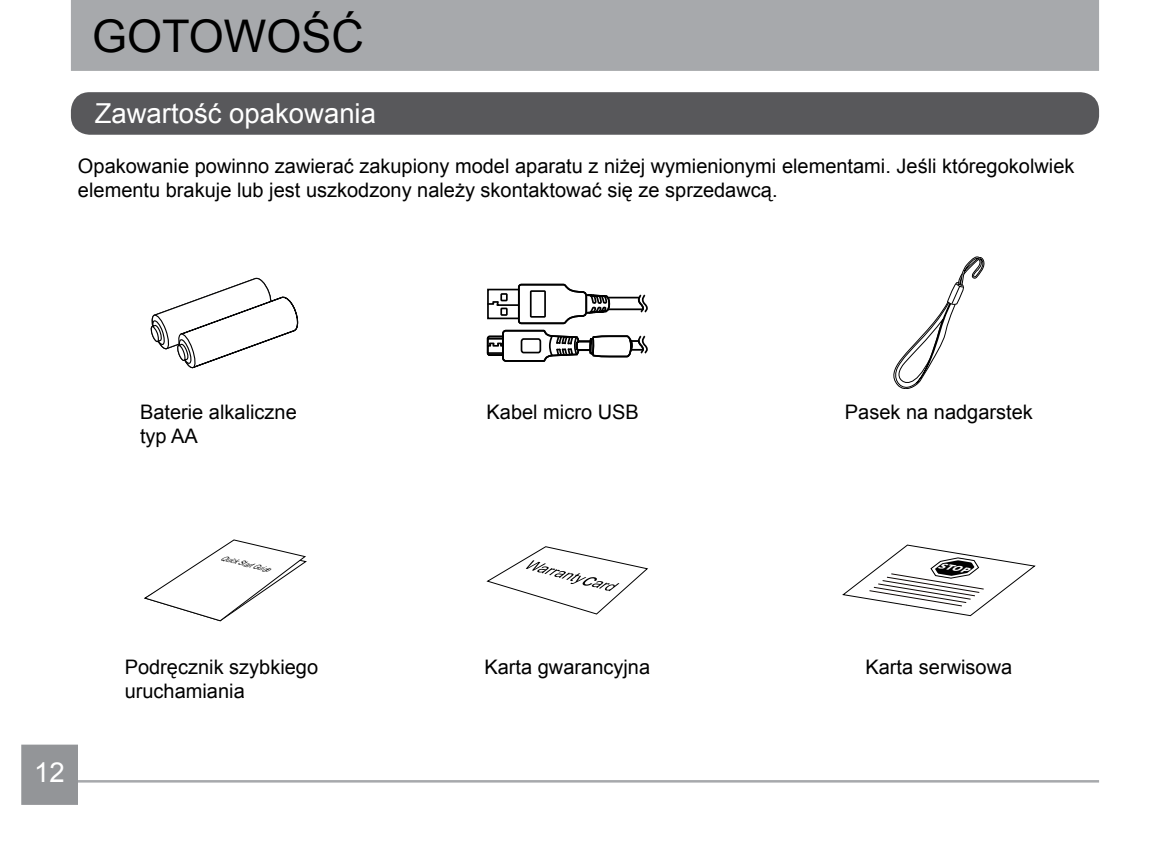
<style>
.page{position:relative;width:1170px;height:851px;background:#fff}
.page>*{position:absolute;margin:0;border:0;box-sizing:border-box;transform-origin:0 0}
.t1{font:45px "Arial";color:#000}
.t2{font:27.5px "Arial";color:#fff}
.t3{font:20px/24px "Arial";color:#000}
.t4{font:italic 700 8.25px "Whitney";color:#fff;scale:1.46 1}
.t5{font:italic 7.25px "Arial";color:#000;scale:.86 1}
</style>
<div class="page">
<div style="left:71px;top:0;width:1027px;height:71px;background:#a7a9ac"></div>
<div style="left:72px;top:93px;width:1025px;height:40px;background:#58585b;border-radius:17px"></div>
<div style="left:71px;top:92px;width:1027px;height:43px;border:2px solid #58585b;border-radius:17px"></div>
<hr style="left:78px;top:780px;width:1020px;height:2px;background:#a7a9ac">
<div style="left:21px;top:744px;width:57px;height:60px;background:#939598;border:2px solid #939598"></div>
<svg style="left:486px;top:546px;width:162px;height:68px"></svg>
<svg style="left:144px;top:539px;width:163px;height:82px"></svg>
<svg style="left:842px;top:544px;width:193px;height:72px"></svg>
<svg style="left:893px;top:256px;width:91px;height:133px"></svg>
<svg style="left:151px;top:278px;width:147px;height:90px"></svg>
<svg style="left:487px;top:284px;width:160px;height:78px"></svg>
<h1 class="t1" style="left:92px;top:7px;width:273px">GOTOWOŚĆ</h1>
<h2 class="t2" style="left:95px;top:95px;width:283px">Zawartość opakowania</h2>
<p class="t3" style="left:78px;top:154px;width:997px">Opakowanie powinno zawierać zakupiony model aparatu z niżej wymienionymi elementami. Jeśli któregokolwiek elementu brakuje lub jest uszkodzony należy skontaktować się ze sprzedawcą.</p>
<h2 class="t2" style="left:34px;top:754px;width:32px">12</h2>
<p class="t3" style="left:486px;top:400px;width:154px">Kabel micro USB</p>
<p class="t3" style="left:140px;top:400px;width:158px">Baterie alkaliczne</p>
<p class="t3" style="left:844px;top:400px;width:189px">Pasek na nadgarstek</p>
<p class="t3" style="left:140px;top:424px;width:59px">typ AA</p>
<p class="t5" style="left:222px;top:553px;width:59px;rotate:14deg">Quick Start Guide</p>
<p class="t3" style="left:125px;top:654px;width:195px">Podręcznik szybkiego uruchamiania</p>
<p class="t3" style="left:484px;top:654px;width:167px">Karta gwarancyjna</p>
<p class="t4" style="left:938px;top:560px;width:22px;rotate:9deg">STOP</p>
<p class="t3" style="left:865px;top:654px;width:148px">Karta serwisowa</p>
</div>
